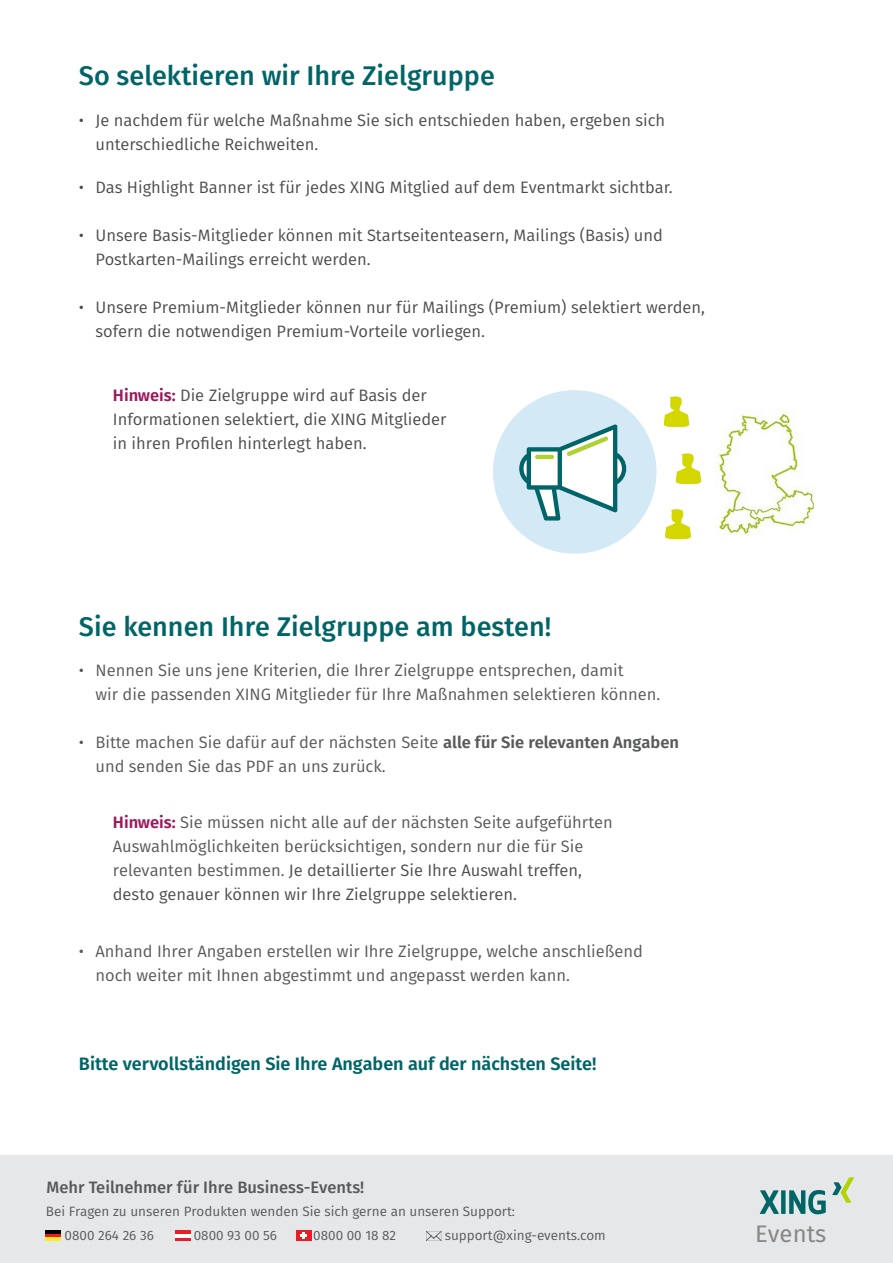
<style>
.page{position:relative;width:893px;height:1263px;background:#fff}
.page>*{position:absolute;margin:0;border:0;box-sizing:border-box;transform-origin:0 0}
.t1{font:500 27px "Fira Sans";color:#006567}
.t2{font:23.85px "Fira Sans";color:#878787}
.t3{font:600 18px "Fira Sans";color:#006567}
.t4{font:16.5px/24px "Fira Sans";color:#58595b}
.t5{font:16.5px/24px "Fira Sans";color:#4d4d4d}
.t6{font:500 16.5px "Fira Sans";color:#58595b}
.t7{font:13.5px "Fira Sans";color:#58595b}
.s1{font-weight:600;color:#9c195b}
.s2{font-weight:600}
.s3{color:#4d4d4d}
</style>
<div class="page">
<div style="left:493px;top:390px;width:163px;height:164px;background:#d4e9f6;border-radius:50%"></div>
<svg style="left:519px;top:424px;width:107px;height:97px"></svg>
<img style="left:663px;top:396px;width:27px;height:32px">
<img style="left:675px;top:453px;width:27px;height:32px">
<img style="left:664px;top:509px;width:28px;height:31px">
<img style="left:715px;top:410px;width:98px;height:125px">
<div style="left:0;top:1155px;width:893px;height:108px;background:#e6e7e8"></div>
<svg style="left:760px;top:1190px;width:19px;height:24px"></svg>
<div style="left:781px;top:1190px;width:5px;height:24px;background:#006567"></div>
<svg style="left:789px;top:1190px;width:37px;height:24px"></svg>
<svg style="left:832px;top:1177px;width:22px;height:26px"></svg>
<div style="left:46px;top:1230px;width:15px;height:11px;background:#ed1c24"></div>
<hr style="left:46px;top:1237px;width:15px;height:4px;background:#fced21">
<hr style="left:46px;top:1230px;width:15px;height:4px;background:#000">
<svg style="left:176px;top:1230px;width:15px;height:11px"></svg>
<hr style="left:176px;top:1234px;width:15px;height:3px;background:#fff">
<div style="left:296px;top:1230px;width:15px;height:11px;background:#ed1c24"></div>
<svg style="left:300px;top:1232px;width:7px;height:7px"></svg>
<svg style="left:426px;top:1231px;width:15px;height:10px"></svg>
<h1 class="t1" style="left:79px;top:57px;width:417px">So selektieren wir Ihre Zielgruppe</h1>
<p class="t5" style="left:95px;top:108px;width:571px;text-indent:-16px">• Je nachdem für welche Maßnahme Sie sich entschieden haben, ergeben sich unterschiedliche Reichweiten.</p>
<p class="t5" style="left:79px;top:175px;width:595px">• Das Highlight Banner ist für jedes XING Mitglied auf dem Eventmarkt sichtbar.</p>
<p class="t5" style="left:95px;top:223px;width:569px;text-indent:-16px">• Unsere Basis-Mitglieder können mit Startseitenteasern, Mailings (Basis) und<br>Postkarten-Mailings erreicht werden.</p>
<p class="t5" style="left:95px;top:295px;width:611px;text-indent:-16px">• Unsere Premium-Mitglieder können nur für Mailings (Premium) selektiert werden, sofern die notwendigen Premium-Vorteile vorliegen.</p>
<p class="t5" style="left:113px;top:384px;width:335px"><span class="s1">Hinweis:</span> Die Zielgruppe wird auf Basis der<br>Informationen selektiert, die XING Mitglieder in ihren Profilen hinterlegt haben.</p>
<h1 class="t1" style="left:79px;top:608px;width:474px">Sie kennen Ihre Zielgruppe am besten!</h1>
<p class="t4" style="left:95px;top:658px;width:566px;text-indent:-16px">• Nennen Sie uns jene Kriterien, die Ihrer Zielgruppe entsprechen, damit<br>wir die passenden XING Mitglieder für Ihre Maßnahmen selektieren können.</p>
<p class="t4" style="left:95px;top:730px;width:585px;text-indent:-16px">• Bitte machen Sie dafür auf der nächsten Seite <span class="s2">alle für Sie relevanten Angaben </span>und senden Sie das PDF an uns zurück.</p>
<p class="t4" style="left:113px;top:810px;width:501px"><span class="s1">Hinweis:</span> Sie müssen nicht alle auf der nächsten Seite aufgeführten Auswahlmöglichkeiten berücksichtigen, sondern nur die für Sie relevanten bestimmen. <span class="s3">Je detaillierter Sie Ihre Auswahl treffen, desto genauer können wir Ihre Zielgruppe selektieren.</span></p>
<p class="t4" style="left:95px;top:939px;width:549px;text-indent:-16px">• Anhand Ihrer Angaben erstellen wir Ihre Zielgruppe, welche anschließend noch weiter mit Ihnen abgestimmt und angepasst werden kann.</p>
<p class="t3" style="left:79px;top:1051px;width:519px">Bitte vervollständigen Sie Ihre Angaben auf der nächsten Seite!</p>
<p class="t6" style="left:46px;top:1176px;width:319px">Mehr Teilnehmer für Ihre Business-Events!</p>
<p class="t7" style="left:65px;top:1226px;width:91px">0800 264 26 36</p>
<p class="t7" style="left:194px;top:1226px;width:85px">0800 93 00 56</p>
<p class="t7" style="left:313px;top:1226px;width:84px">0800 00 18 82</p>
<p class="t7" style="left:445px;top:1226px;width:163px">support@xing-events.com</p>
<h2 class="t2" style="left:755px;top:1215px;width:73px">Events</h2>
<p class="t7" style="left:46px;top:1202px;width:471px">Bei Fragen zu unseren Produkten wenden Sie sich gerne an unseren Support:</p>
</div>
